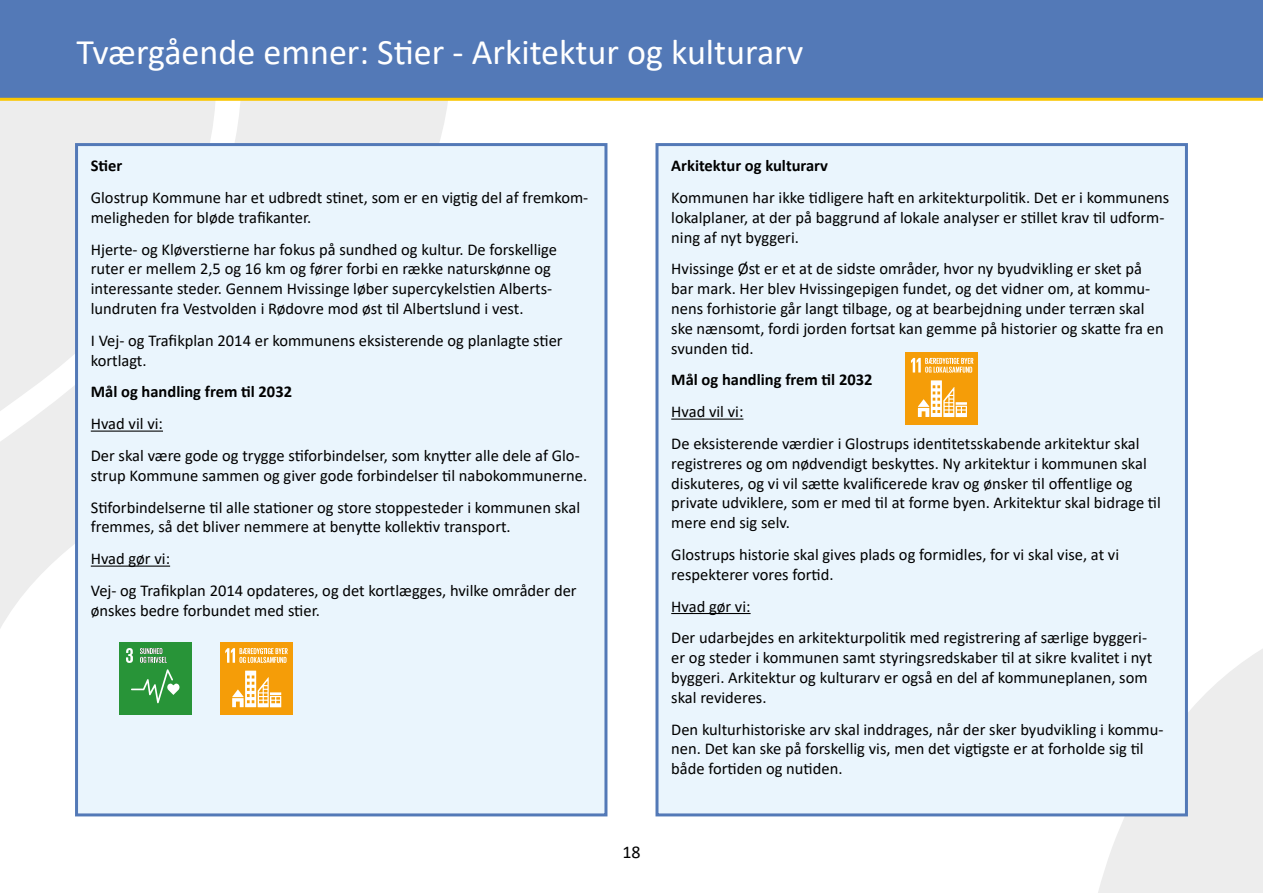
<style>
.page{position:relative;width:1263px;height:893px;background:#fff}
.page>*{position:absolute;margin:0;border:0;box-sizing:border-box;transform-origin:0 0}
.t1{font:36px "Calibri";color:#fff}
.t2{font:18px "Calibri";color:#000}
.t3{font:16.5px/19.8px "Calibri";color:#000}
.t4{font:700 16.5px "Calibri";color:#000}
</style>
<div class="page">
<svg style="left:0;top:101px;width:448px;height:527px;background:#efefef"></svg>
<svg style="left:975px;top:649px;width:288px;height:244px;fill:#ededed"></svg>
<div style="left:0;top:0;width:1263px;height:98px;background:#5379b7"></div>
<hr style="left:0;top:98px;width:1263px;height:3px;background:#fac601">
<div style="left:77px;top:145px;width:529px;height:670px;background:#eaf5fd"></div>
<hr style="left:91px;top:431px;width:72px;height:1px;background:#000">
<hr style="left:91px;top:566px;width:79px;height:1px;background:#000">
<div style="left:75px;top:143px;width:532px;height:673px;border:3px solid #5379b7"></div>
<div style="left:657px;top:145px;width:529px;height:670px;background:#eaf5fd"></div>
<hr style="left:671px;top:419px;width:72px;height:1px;background:#000">
<hr style="left:671px;top:613px;width:80px;height:1px;background:#000">
<div style="left:655px;top:143px;width:533px;height:673px;border:3px solid #5379b7"></div>
<div style="left:119px;top:642px;width:72px;height:72px;background:#289438"></div>
<svg style="left:126px;top:648px;width:7px;height:15px"></svg>
<svg style="left:131px;top:669px;width:48px;height:34px"></svg>
<svg style="left:140px;top:648px;width:27px;height:15px"></svg>
<div style="left:906px;top:352px;width:72px;height:72px;background:#f59d08"></div>
<svg style="left:918px;top:380px;width:49px;height:37px"></svg>
<svg style="left:911px;top:358px;width:62px;height:15px"></svg>
<div style="left:220px;top:642px;width:72px;height:72px;background:#f59d08"></div>
<svg style="left:232px;top:671px;width:49px;height:36px"></svg>
<svg style="left:225px;top:648px;width:63px;height:15px"></svg>
<h1 class="t1" style="left:77px;top:27px;width:728px">Tværgående emner: Stier - Arkitektur og kulturarv</h1>
<p class="t4" style="left:91px;top:154px;width:33px">Stier</p>
<p class="t3" style="left:91px;top:187px;width:499px">Glostrup Kommune har et udbredt stinet, som er en vigtig del af fremkom&shy;meligheden for bløde trafikanter.</p>
<p class="t3" style="left:91px;top:239px;width:468px">Hjerte- og Kløverstierne har fokus på sundhed og kultur. De forskellige ruter er mellem 2,5 og 16 km og fører forbi en række naturskønne og interessante steder. Gennem Hvissinge løber supercykelstien Alberts&shy;lundruten fra Vestvolden i Rødovre mod øst til Albertslund i vest.</p>
<p class="t3" style="left:91px;top:330px;width:473px">I Vej- og Trafikplan 2014 er kommunens eksisterende og planlagte stier kortlagt.</p>
<p class="t4" style="left:91px;top:380px;width:203px">Mål og handling frem til 2032</p>
<p class="t3" style="left:91px;top:407px;width:490px;line-height:31.8px">Hvad vil vi:<br>Der skal være gode og trygge stiforbindelser, som knytter alle dele af Glo-</p>
<p class="t3" style="left:91px;top:459px;width:498px;line-height:31.8px">strup Kommune sammen og giver gode forbindelser til nabokommunerne.<br>Stiforbindelserne til alle stationer og store stoppesteder i kommunen skal</p>
<p class="t3" style="left:91px;top:511px;width:487px;line-height:31.8px">fremmes, så det bliver nemmere at benytte kollektiv transport.<br>Hvad gør vi:<br>Vej- og Trafikplan 2014 opdateres, og det kortlægges, hvilke områder der</p>
<p class="t3" style="left:91px;top:600px;width:231px">ønskes bedre forbundet med stier.</p>
<p class="t2" style="left:622px;top:839px;width:20px">18</p>
<p class="t4" style="left:671px;top:154px;width:158px">Arkitektur og kulturarv</p>
<p class="t3" style="left:671px;top:187px;width:500px">Kommunen har ikke tidligere haft en arkitekturpolitik. Det er i kommunens lokalplaner, at der på baggrund af lokale analyser er stillet krav til udform&shy;ning af nyt byggeri.</p>
<p class="t3" style="left:671px;top:259px;width:494px">Hvissinge Øst er et at de sidste områder, hvor ny byudvikling er sket på bar mark. Her blev Hvissingepigen fundet, og det vidner om, at kommu&shy;nens forhistorie går langt tilbage, og at bearbejdning under terræn skal ske nænsomt, fordi jorden fortsat kan gemme på historier og skatte fra en svunden tid.</p>
<p class="t4" style="left:671px;top:368px;width:203px">Mål og handling frem til 2032</p>
<p class="t3" style="left:671px;top:395px;width:470px;line-height:31.8px">Hvad vil vi:<br>De eksisterende værdier i Glostrups identitetsskabende arkitektur skal</p>
<p class="t3" style="left:671px;top:453px;width:491px">registreres og om nødvendigt beskyttes. Ny arkitektur i kommunen skal diskuteres, og vi vil sætte kvalificerede krav og ønsker til offentlige og private udviklere, som er med til at forme byen. Arkitektur skal bidrage til mere end sig selv.</p>
<p class="t3" style="left:671px;top:544px;width:449px">Glostrups historie skal gives plads og formidles, for vi skal vise, at vi respekterer vores fortid.</p>
<p class="t3" style="left:671px;top:590px;width:477px;line-height:31.8px">Hvad gør vi:<br>Der udarbejdes en arkitekturpolitik med registrering af særlige byggeri-</p>
<p class="t3" style="left:671px;top:647px;width:483px">er og steder i kommunen samt styringsredskaber til at sikre kvalitet i nyt byggeri. Arkitektur og kulturarv er også en del af kommuneplanen, som skal revideres.</p>
<p class="t3" style="left:671px;top:719px;width:494px">Den kulturhistoriske arv skal inddrages, når der sker byudvikling i kommu&shy;nen. Det kan ske på forskellig vis, men det vigtigste er at forholde sig til både fortiden og nutiden.</p>
</div>
